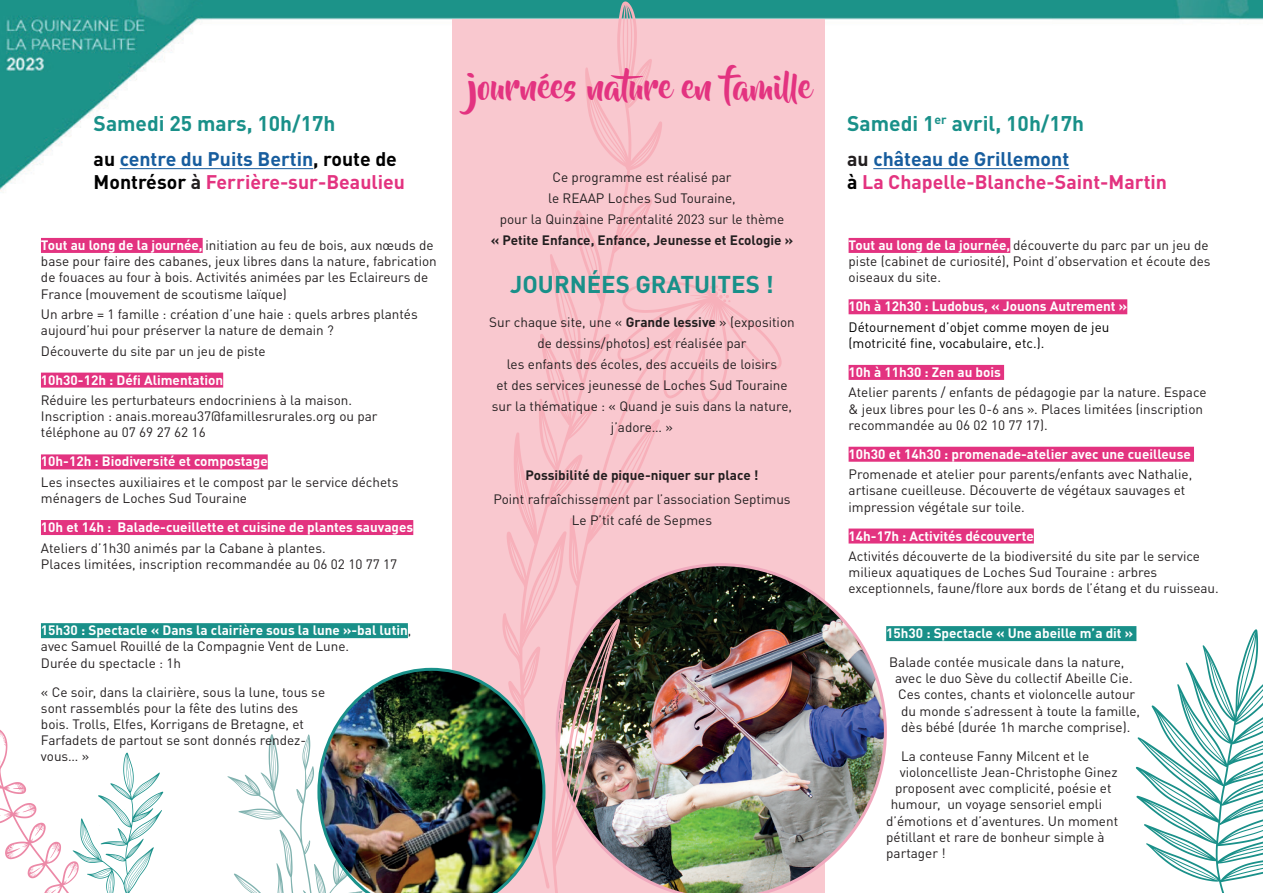
<style>
.page{position:relative;width:1263px;height:893px;background:#fff}
.page>*{position:absolute;margin:0;border:0;box-sizing:border-box;transform-origin:0 0}
.t1{font:34.65px "Beyond The Mountains";color:#e33380}
.t2{font:700 24px "DINOT";color:#199089}
.t3{font:700 21px "DINOT";color:#199089}
.t4{font:700 19.5px/23.4px "DINOT";color:#e33380}
.t5{font:13.5px/16.2px "DINOT";color:#231f20}
.t6{font:700 13.5px "DINOT";color:#fff}
.t7{font:700 13.5px "DINOT";color:#231f20}
.t8{font:13.5px/16.2px "DINOT";color:#000}
.s1{color:#000}
.s2{color:#175d9e}
.s3{color:#231f20}
.s4{font-weight:700;color:#fff}
.s5{font-weight:700}
</style>
<div class="page">
<img style="left:0;top:0;width:1263px;height:793px">
<div style="left:848px;top:238px;width:162px;height:15px;background:#e33380"></div>
<div style="left:848px;top:299px;width:279px;height:15px;background:#e33380"></div>
<div style="left:848px;top:365px;width:156px;height:15px;background:#e33380"></div>
<div style="left:848px;top:447px;width:346px;height:15px;background:#e33380"></div>
<div style="left:848px;top:528px;width:186px;height:15px;background:#e33380"></div>
<hr style="left:120px;top:168px;width:193px;height:1px;background:#175d9e">
<hr style="left:873px;top:168px;width:196px;height:1px;background:#175d9e">
<div style="left:886px;top:626px;width:250px;height:15px;background:#199089"></div>
<div style="left:453px;top:19px;width:372px;height:874px;background:#f9c8cf"></div>
<svg style="left:1136px;top:629px;width:127px;height:264px"></svg>
<img style="left:782px;top:563px;width:105px;height:325px">
<svg style="left:227px;top:734px;width:90px;height:159px"></svg>
<div style="left:41px;top:238px;width:162px;height:15px;background:#e33380"></div>
<div style="left:41px;top:373px;width:182px;height:15px;background:#e33380"></div>
<div style="left:41px;top:454px;width:227px;height:15px;background:#e33380"></div>
<div style="left:41px;top:520px;width:372px;height:15px;background:#e33380"></div>
<img style="left:502px;top:1px;width:280px;height:892px">
<img style="left:317px;top:668px;width:228px;height:225px">
<svg style="left:0;top:726px;width:163px;height:167px"></svg>
<div style="left:41px;top:623px;width:367px;height:15px;background:#199089"></div>
<h3 class="t3" style="left:94px;top:110px;width:243px">Samedi 25 mars, 10h/17h</h3>
<h3 class="t4" style="left:94px;top:146px;width:313px"><span class="s1">au</span> <span class="s2">centre du Puits Bertin</span><span class="s1">, route de<br>Montrésor</span> <span class="s3">à</span> Ferrière-sur-Beaulieu</h3>
<p class="t5" style="left:41px;top:237px;width:397px"><span class="s4">Tout au long de la journée,</span> initiation au feu de bois, aux nœuds de base pour faire des cabanes, jeux libres dans la nature, fabrication de fouaces au four à bois. Activités animées par les Eclaireurs de France (mouvement de scoutisme laïque)</p>
<p class="t5" style="left:41px;top:306px;width:378px">Un arbre = 1 famille : création d’une haie : quels arbres plantés aujourd’hui pour préserver la nature de demain ?</p>
<p class="t5" style="left:41px;top:342px;width:226px">Découverte du site par un jeu de piste</p>
<p class="t6" style="left:41px;top:371px;width:184px">10h30-12h : Défi Alimentation</p>
<p class="t5" style="left:41px;top:392px;width:338px">Réduire les perturbateurs endocriniens à la maison.<br>Inscription : anais.moreau37@famillesrurales.org ou par téléphone au 07 69 27 62 16</p>
<p class="t6" style="left:41px;top:452px;width:228px">10h-12h : Biodiversité et compostage</p>
<p class="t5" style="left:41px;top:474px;width:359px">Les insectes auxiliaires et le compost par le service déchets ménagers de Loches Sud Touraine</p>
<p class="t6" style="left:41px;top:518px;width:374px">10h et 14h : Balade-cueillette et cuisine de plantes sauvages</p>
<p class="t5" style="left:41px;top:539px;width:358px">Ateliers d’1h30 animés par la Cabane à plantes.<br>Places limitées, inscription recommandée au 06 02 10 77 17</p>
<h1 class="t1" style="left:466px;top:68px;width:347px">journées nature en famille</h1>
<p class="t5" style="left:500px;top:167px;width:286px;line-height:21px;text-align:center">Ce programme est réalisé par<br>le REAAP Loches Sud Touraine,<br>pour la Quinzaine Parentalité 2023 sur le thème</p>
<p class="t7" style="left:491px;top:231px;width:304px">« Petite Enfance, Enfance, Jeunesse et Ecologie »</p>
<h2 class="t2" style="left:510px;top:268px;width:265px">JOURNÉES GRATUITES !</h2>
<p class="t5" style="left:489px;top:312px;width:307px;line-height:21px;text-align:center">Sur chaque site, une « <span class="s5">Grande lessive</span> » (exposition de dessins/photos) est réalisée par<br>les enfants des écoles, des accueils de loisirs<br>et des services jeunesse de Loches Sud Touraine sur la thématique : « Quand je suis dans la nature, j’adore… »</p>
<p class="t7" style="left:525px;top:466px;width:235px">Possibilité de pique-niquer sur place !</p>
<p class="t5" style="left:493px;top:489px;width:299px;line-height:21px;text-align:center">Point rafraîchissement par l’association Septimus<br>Le P’tit café de Sepmes</p>
<h3 class="t3" style="left:847px;top:110px;width:238px">Samedi 1<sup>er</sup> avril, 10h/17h</h3>
<h3 class="t4" style="left:847px;top:146px;width:321px"><span class="s3">au</span> <span class="s2">château de Grillemont<br></span><span class="s1">à</span> La Chapelle-Blanche-Saint-Martin</h3>
<p class="t5" style="left:848px;top:237px;width:364px"><span class="s4">Tout au long de la journée,</span> découverte du parc par un jeu de piste (cabinet de curiosité), Point d’observation et écoute des oiseaux du site.</p>
<p class="t6" style="left:848px;top:297px;width:280px">10h à 12h30 : Ludobus, « Jouons Autrement »</p>
<p class="t8" style="left:848px;top:319px;width:262px">Détournement d’objet comme moyen de jeu (motricité fine, vocabulaire, etc.).</p>
<p class="t6" style="left:848px;top:363px;width:154px">10h à 11h30 : Zen au bois</p>
<p class="t5" style="left:848px;top:384px;width:359px">Atelier parents / enfants de pédagogie par la nature. Espace &amp; jeux libres pour les 0-6 ans ». Places limitées (inscription recommandée au 06 02 10 77 17).</p>
<p class="t6" style="left:848px;top:445px;width:344px">10h30 et 14h30 : promenade-atelier avec une cueilleuse</p>
<p class="t5" style="left:848px;top:466px;width:345px">Promenade et atelier pour parents/enfants avec Nathalie, artisane cueilleuse. Découverte de végétaux sauvages et impression végétale sur toile.</p>
<p class="t6" style="left:848px;top:526px;width:187px">14h-17h : Activités découverte</p>
<p class="t5" style="left:848px;top:548px;width:372px">Activités découverte de la biodiversité du site par le service milieux aquatiques de Loches Sud Touraine : arbres exceptionnels, faune/flore aux bords de l’étang et du ruisseau.</p>
<p class="t5" style="left:41px;top:622px;width:372px"><span class="s4">15h30 : Spectacle « Dans la clairière sous la lune »-bal lutin</span>, avec Samuel Rouillé de la Compagnie Vent de Lune.<br>Durée du spectacle : 1h</p>
<p class="t5" style="left:41px;top:683px;width:286px">« Ce soir, dans la clairière, sous la lune, tous se sont rassemblés pour la fête des lutins des bois. Trolls, Elfes, Korrigans de Bretagne, et Farfadets de partout se sont donnés rendez&shy;vous… »</p>
<p class="t6" style="left:886px;top:624px;width:249px">15h30 : Spectacle « Une abeille m’a dit »</p>
<p class="t5" style="left:889px;top:654px;width:237px">Balade contée musicale dans la nature,</p>
<p class="t5" style="left:895px;top:670px;width:239px">avec le duo Sève du collectif Abeille Cie.</p>
<p class="t5" style="left:898px;top:686px;width:239px">Ces contes, chants et violoncelle autour</p>
<p class="t5" style="left:901px;top:702px;width:240px">du monde s’adressent à toute la famille,</p>
<p class="t5" style="left:901px;top:719px;width:231px">dès bébé (durée 1h marche comprise).</p>
<p class="t5" style="left:901px;top:748px;width:190px">La conteuse Fanny Milcent et le</p>
<p class="t5" style="left:900px;top:764px;width:219px">violoncelliste Jean-Christophe Ginez</p>
<p class="t5" style="left:895px;top:780px;width:218px">proposent avec complicité, poésie et</p>
<p class="t5" style="left:891px;top:796px;width:213px">humour, un voyage sensoriel empli</p>
<p class="t5" style="left:886px;top:812px;width:233px">d’émotions et d’aventures. Un moment</p>
<p class="t5" style="left:886px;top:829px;width:220px">pétillant et rare de bonheur simple à</p>
<p class="t5" style="left:886px;top:845px;width:61px">partager !</p>
</div>
